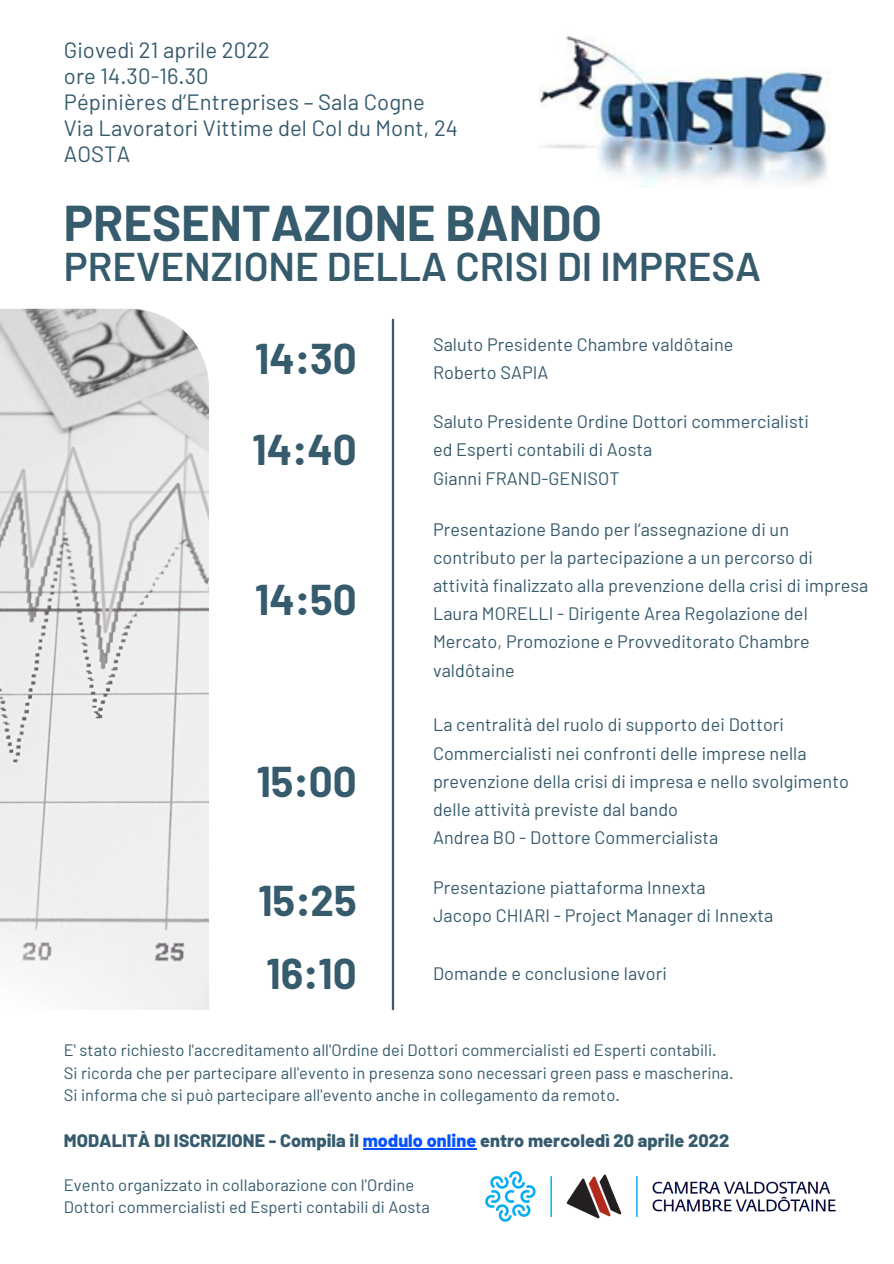
<style>
.page{position:relative;width:894px;height:1264px;background:#fff}
.page>*{position:absolute;margin:0;border:0;box-sizing:border-box;transform-origin:0 0}
.t1{font:700 49.05px "Barlow";color:#365b6d}
.t2{font:700 42px "Barlow";color:#365b6d}
.t3{font:600 40.05px "Barlow";color:#365b6d}
.t4{font:22.05px "Barlow";letter-spacing:.005em;color:#365b6d}
.t5{font:18px/28.2px "Barlow";letter-spacing:.005em;color:#365b6d}
.t6{font:800 18px "Barlow";letter-spacing:.005em;color:#365b6d}
.t7{font:16.5px/22.5px "Barlow";letter-spacing:.005em;color:#365b6d}
.s1{color:#0552ff}
</style>
<div class="page">
<hr style="left:392px;top:320px;width:2px;height:689px;background:#365b6d">
<img style="left:0;top:309px;width:209px;height:700px">
<img style="left:485px;top:1171px;width:351px;height:51px">
<img style="left:539px;top:36px;width:290px;height:151px">
<hr style="left:362px;top:1148px;width:114px;height:1px;background:#0552ff">
<p class="t4" style="left:64px;top:36px;width:208px">Giovedì 21 aprile 2022</p>
<p class="t4" style="left:64px;top:62px;width:146px">ore 14.30-16.30</p>
<p class="t4" style="left:64px;top:88px;width:362px">Pépinières d’Entreprises – Sala Cogne</p>
<p class="t4" style="left:64px;top:114px;width:395px">Via Lavoratori Vittime del Col du Mont, 24</p>
<p class="t4" style="left:64px;top:140px;width:68px">AOSTA</p>
<p class="t1" style="left:64px;top:192px;width:539px">PRESENTAZIONE BANDO</p>
<p class="t3" style="left:64px;top:241px;width:698px">PREVENZIONE DELLA CRISI DI IMPRESA</p>
<p class="t2" style="left:255px;top:332px;width:103px">14:30</p>
<p class="t2" style="left:252px;top:423px;width:106px">14:40</p>
<p class="t2" style="left:255px;top:573px;width:103px">14:50</p>
<p class="t2" style="left:256px;top:755px;width:102px">15:00</p>
<p class="t2" style="left:258px;top:874px;width:100px">15:25</p>
<p class="t2" style="left:266px;top:947px;width:92px">16:10</p>
<p class="t5" style="left:433px;top:330px;width:302px">Saluto Presidente Chambre valdôtaine</p>
<p class="t5" style="left:433px;top:358px;width:117px">Roberto SAPIA</p>
<p class="t5" style="left:433px;top:407px;width:377px">Saluto Presidente Ordine Dottori commercialisti ed Esperti contabili di Aosta</p>
<p class="t5" style="left:433px;top:463px;width:188px">Gianni FRAND-GENISOT</p>
<p class="t5" style="left:433px;top:514px;width:437px">Presentazione Bando per l’assegnazione di un contributo per la partecipazione a un percorso di attività finalizzato alla prevenzione della crisi di impresa</p>
<p class="t5" style="left:433px;top:599px;width:378px;text-align:justify">Laura MORELLI - Dirigente Area Regolazione del Mercato, Promozione e Provveditorato Chambre valdôtaine</p>
<p class="t5" style="left:433px;top:710px;width:417px">La centralità del ruolo di supporto dei Dottori Commercialisti nei confronti delle imprese nella prevenzione della crisi di impresa e nello svolgimento delle attività previste dal bando</p>
<p class="t5" style="left:433px;top:822px;width:287px">Andrea BO - Dottore Commercialista</p>
<p class="t5" style="left:433px;top:872px;width:274px">Presentazione piattaforma Innexta</p>
<p class="t5" style="left:433px;top:900px;width:342px">Jacopo CHIARI - Project Manager di Innexta</p>
<p class="t5" style="left:433px;top:958px;width:235px">Domande e conclusione lavori</p>
<p class="t7" style="left:64px;top:1038px;width:654px">E' stato richiesto l'accreditamento all'Ordine dei Dottori commercialisti ed Esperti contabili.</p>
<p class="t7" style="left:64px;top:1060px;width:671px">Si ricorda che per partecipare all'evento in presenza sono necessari green pass e mascherina.</p>
<p class="t7" style="left:64px;top:1083px;width:557px">Si informa che si può partecipare all'evento anche in collegamento da remoto.</p>
<p class="t6" style="left:64px;top:1129px;width:666px">MODALITÀ DI ISCRIZIONE - Compila il <span class="s1">modulo online</span> entro mercoledì 20 aprile 2022</p>
<p class="t7" style="left:64px;top:1172px;width:367px">Evento organizzato in collaborazione con l'Ordine<br>Dottori commercialisti ed Esperti contabili di Aosta</p>
</div>
